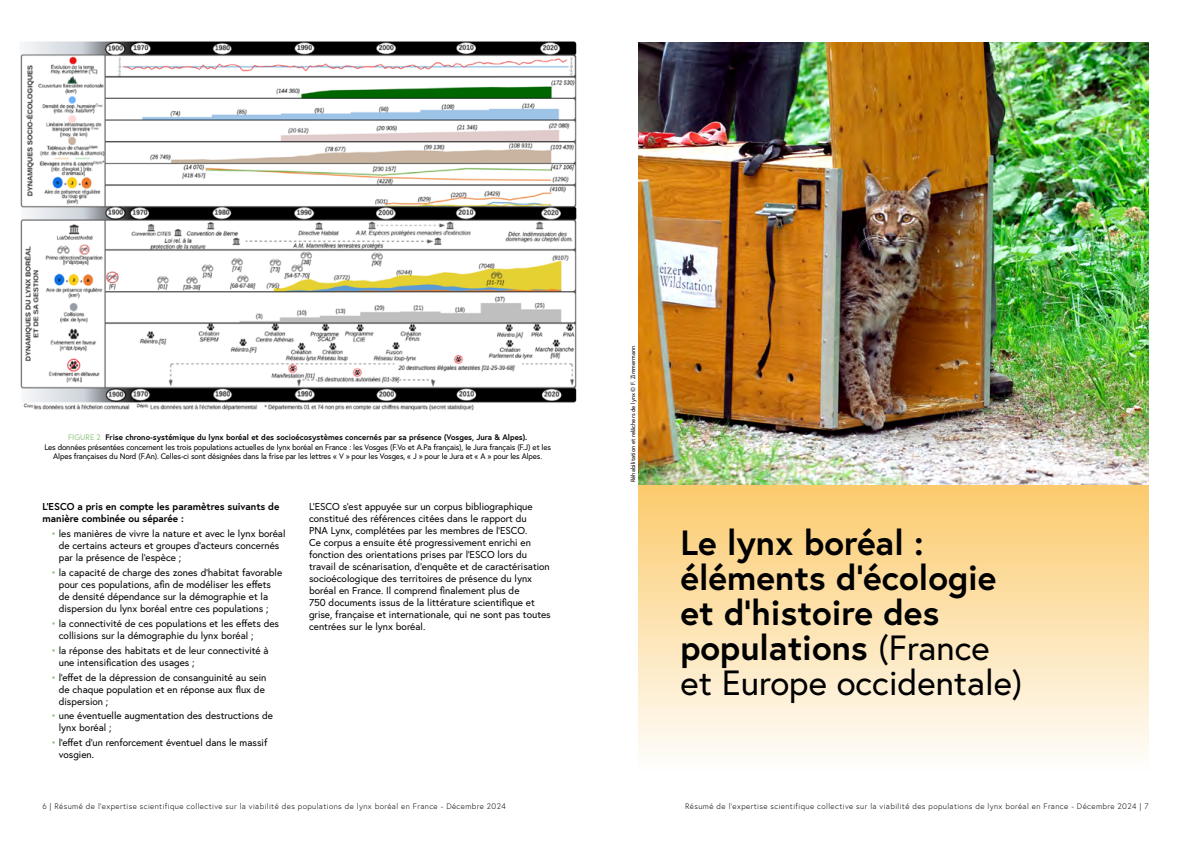
<style>
.page{position:relative;width:1191px;height:842px;background:#fff}
.page>*{position:absolute;margin:0;border:0;box-sizing:border-box;transform-origin:0 0}
.t1{font:700 35px/35px "Europa";color:#000}
.t2{font:10px/12px "Europa";color:#000}
.t3{font:700 10px/12px "Europa";color:#000}
.t4{font:8px/9.6px "Europa";letter-spacing:-.02em;color:#000;text-align:center}
.t5{font:300 8px "Europa";letter-spacing:.05em;color:#000}
.t6{font:6px "Europa";color:#000}
.s1{color:#90c685}
.s2{font-weight:700}
.s3{font-weight:400}
</style>
<div class="page">
<svg style="left:638px;top:485px;width:510px;height:269px;background:#fce2b0"></svg>
<img style="left:638px;top:43px;width:510px;height:442px">
<img style="left:20px;top:41px;width:557px;height:370px">
<p class="t4" style="left:44px;top:432px;width:508px"><span class="s1">FIGURE 2</span> <span class="s2">Frise chrono-systémique du lynx boréal et des socioécosystèmes concernés par sa présence (Vosges, Jura &amp; Alpes).<br></span>Les données présentées concernent les trois populations actuelles de lynx boréal en France : les Vosges (F.Vo et A.Pa français), le Jura français (F.J) et les<br>Alpes françaises du Nord (F.An). Celles-ci sont désignées dans la frise par les lettres « V » pour les Vosges, « J » pour le Jura et « A » pour les Alpes.</p>
<p class="t3" style="left:43px;top:500px;width:238px">L’ESCO a pris en compte les paramètres suivants de manière combinée ou séparée :</p>
<p class="t2" style="left:59px;top:527px;width:228px;text-indent:-8px"><span class="s1">•</span> les manières de vivre la nature et avec le lynx boréal de certains acteurs et groupes d’acteurs concernés par la présence de l’espèce ;</p>
<p class="t2" style="left:59px;top:566px;width:225px;text-indent:-8px"><span class="s1">•</span> la capacité de charge des zones d’habitat favorable pour ces populations, afin de modéliser les effets de densité dépendance sur la démographie et la dispersion du lynx boréal entre ces populations ;</p>
<p class="t2" style="left:59px;top:617px;width:222px;text-indent:-8px"><span class="s1">•</span> la connectivité de ces populations et les effets des collisions sur la démographie du lynx boréal ;</p>
<p class="t2" style="left:59px;top:644px;width:211px;text-indent:-8px"><span class="s1">•</span> la réponse des habitats et de leur connectivité à une intensification des usages ;</p>
<p class="t2" style="left:59px;top:671px;width:209px;text-indent:-8px"><span class="s1">•</span> l'effet de la dépression de consanguinité au sein de chaque population et en réponse aux flux de dispersion ;</p>
<p class="t2" style="left:59px;top:710px;width:216px;text-indent:-8px"><span class="s1">•</span> une éventuelle augmentation des destructions de lynx boréal ;</p>
<p class="t2" style="left:59px;top:736px;width:210px;text-indent:-8px"><span class="s1">•</span> l'effet d’un renforcement éventuel dans le massif vosgien.</p>
<p class="t2" style="left:309px;top:501px;width:243px">L’ESCO s’est appuyée sur un corpus bibliographique constitué des références citées dans le rapport du<br>PNA Lynx, complétées par les membres de l’ESCO.<br>Ce corpus a ensuite été progressivement enrichi en fonction des orientations prises par l’ESCO lors du travail de scénarisation, d’enquête et de caractérisation socioécologique des territoires de présence du lynx boréal en France. Il comprend finalement plus de<br>750 documents issus de la littérature scientifique et grise, française et internationale, qui ne sont pas toutes centrées sur le lynx boréal.</p>
<p class="t6" style="left:629px;top:482px;width:137px;rotate:-90deg">Réhabilitation et relâchers de lynx © F. Zimmermann</p>
<h1 class="t1" style="left:680px;top:524px;width:344px">Le lynx boréal : éléments d’écologie et d’histoire des populations <span class="s3">(France et Europe occidentale)</span></h1>
<p class="t5" style="left:43px;top:801px;width:465px">6 | Résumé de l’expertise scientifique collective sur la viabilité des populations de lynx boréal en France - Décembre 2024</p>
<p class="t5" style="left:685px;top:801px;width:465px">Résumé de l’expertise scientifique collective sur la viabilité des populations de lynx boréal en France - Décembre 2024 | 7</p>
</div>
